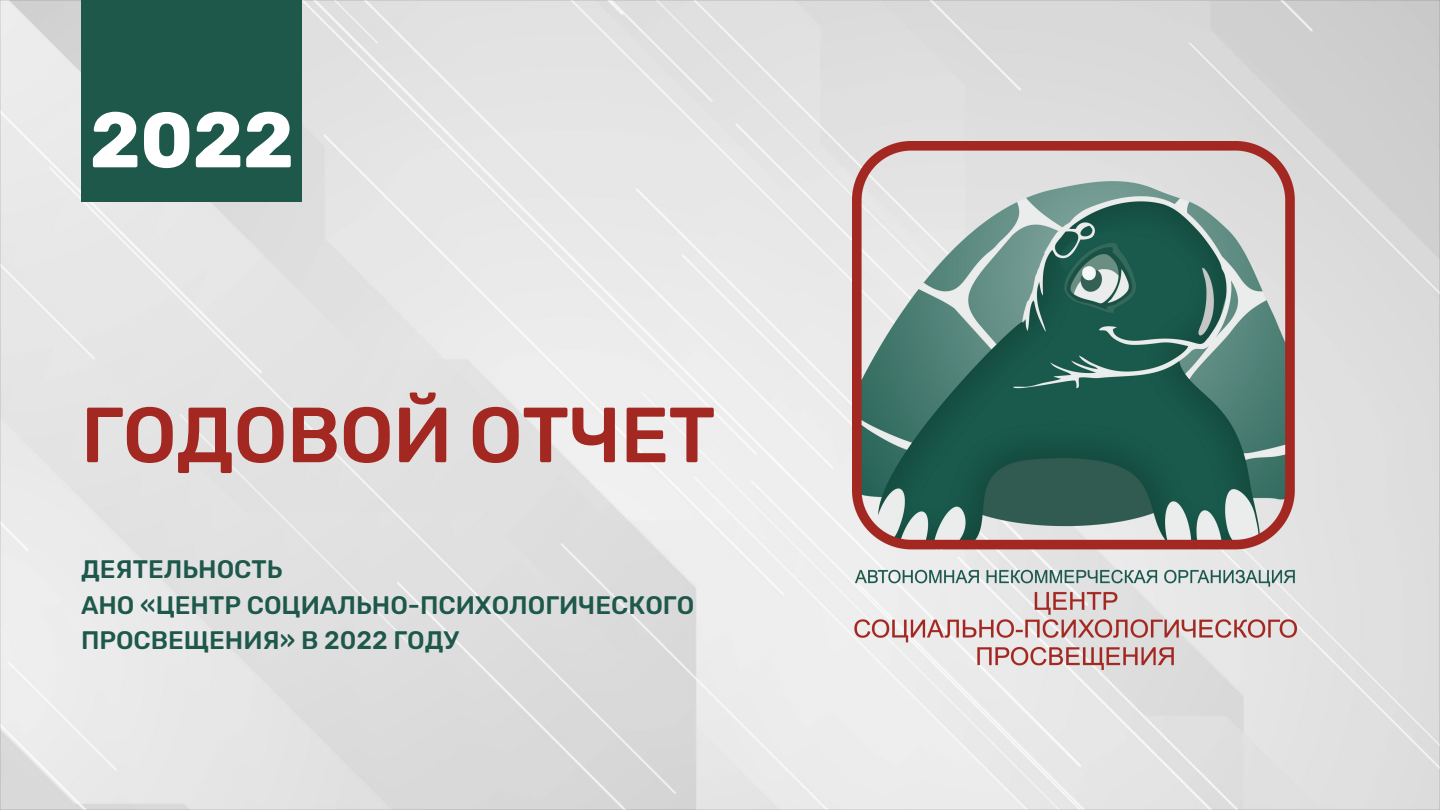
<style>
.page{position:relative;width:1440px;height:810px;background:#fff}
.page>*{position:absolute;margin:0;border:0;box-sizing:border-box;transform-origin:0 0}
.t1{font:500 78px "Rubik";letter-spacing:-.01em;color:#a32821}
.t2{font:700 78px "Rubik";color:#fff}
.t3{font:500 25.2px/35.2px "Rubik";color:#1d584b}
</style>
<div class="page">
<img style="left:0;top:0;width:1440px;height:810px">
<img style="left:853px;top:141px;width:444px;height:528px">
<div style="left:81px;top:0;width:220px;height:202px;background:#1d584b"></div>
<h1 class="t2" style="left:90px;top:94px;width:206px">2022</h1>
<h1 class="t1" style="left:81px;top:389px;width:636px">ГОДОВОЙ ОТЧЕТ</h1>
<p class="t3" style="left:81px;top:552px;width:615px">ДЕЯТЕЛЬНОСТЬ<br>АНО «ЦЕНТР СОЦИАЛЬНО-ПСИХОЛОГИЧЕСКОГО<br>ПРОСВЕЩЕНИЯ» В 2022 ГОДУ</p>
</div>
